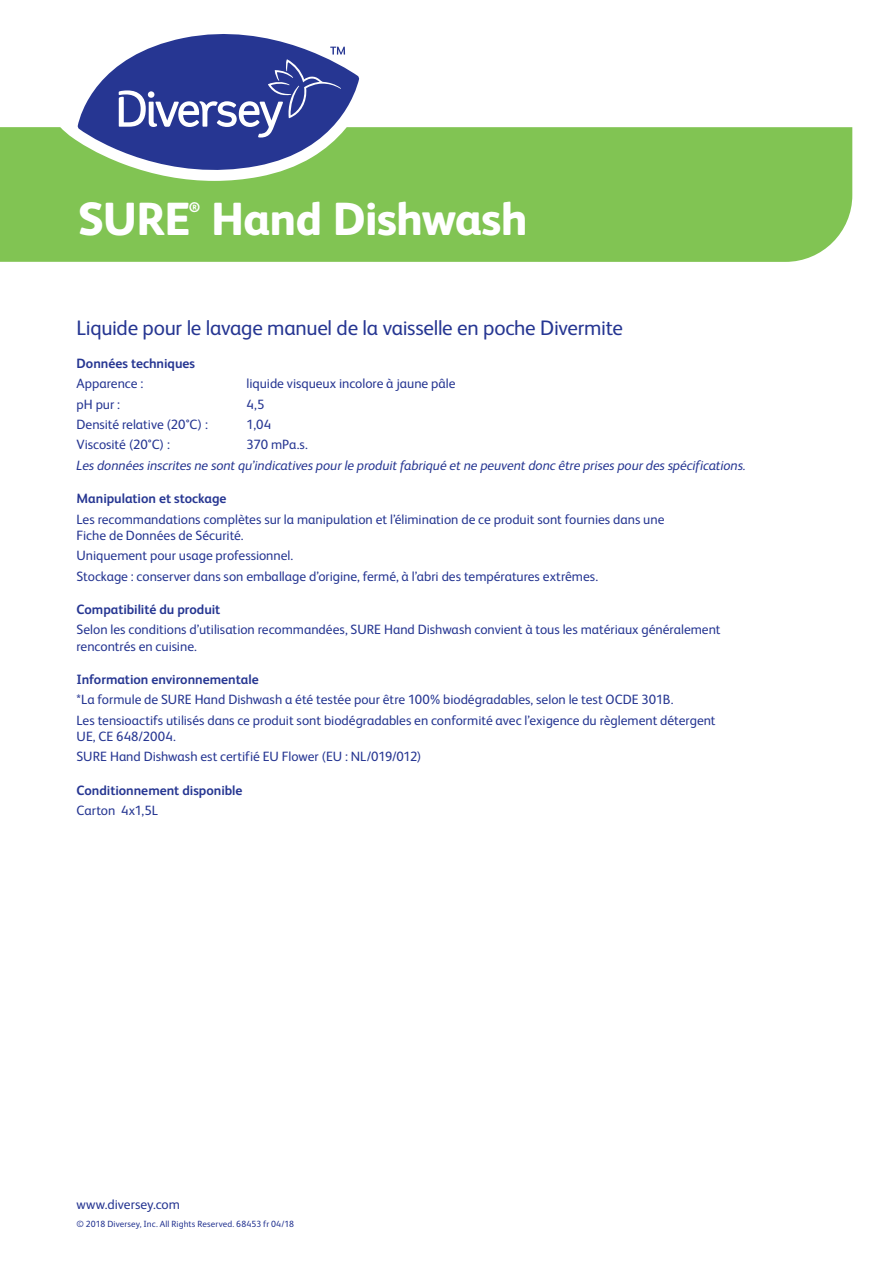
<style>
.page{position:relative;width:893px;height:1263px;background:#fff}
.page>*{position:absolute;margin:0;border:0;box-sizing:border-box;transform-origin:0 0}
.t1{font:800 46.5px "FS Albert Pro";letter-spacing:-.015em;color:#fff}
.Product_Description{font:21px "FS Albert Pro";letter-spacing:-.015em;color:#263692}
.t2{font:800 13.95px "FS Albert Pro";color:#fff}
.Maintext{font:13.5px/16.2px "FS Albert Pro";color:#263692}
.Subheads{font:700 13.5px "FS Albert Pro";letter-spacing:-.005em;color:#263692}
.Maintext_italic{font:italic 13.5px "FS Albert Pro";letter-spacing:-.005em;color:#263692}
.t3{font:9px "FS Albert Pro";letter-spacing:.01em;color:#263692}
</style>
<div class="page">
<div style="left:0;top:127px;width:852px;height:135px;background:#81c453"></div>
<svg style="left:58px;top:78px;width:316px;height:103px"></svg>
<svg style="left:78px;top:34px;width:281px;height:148px"></svg>
<svg style="left:119px;top:47px;width:226px;height:91px;background:#4a58a4"></svg>
<p class="t1" style="left:78px;top:183px;width:452px">SURE Hand Dishwash</p>
<p class="t2" style="left:189px;top:196px;width:13px">®</p>
<p class="Product_Description" style="left:77px;top:313px;width:548px">Liquide pour le lavage manuel de la vaisselle en poche Divermite</p>
<p class="Subheads" style="left:77px;top:353px;width:120px">Données techniques</p>
<p class="Maintext" style="left:77px;top:374px;width:68px">Apparence :</p>
<p class="Maintext" style="left:247px;top:374px;width:210px">liquide visqueux incolore à jaune pâle</p>
<p class="Maintext" style="left:77px;top:395px;width:45px">pH pur :</p>
<p class="Maintext" style="left:247px;top:395px;width:19px">4,5</p>
<p class="Maintext" style="left:77px;top:415px;width:133px">Densité relative (20°C) :</p>
<p class="Maintext" style="left:247px;top:415px;width:26px">1,04</p>
<p class="Maintext" style="left:77px;top:436px;width:95px">Viscosité (20°C) :</p>
<p class="Maintext" style="left:247px;top:436px;width:63px">370 mPa.s.</p>
<p class="Maintext_italic" style="left:77px;top:456px;width:671px">Les données inscrites ne sont qu’indicatives pour le produit fabriqué et ne peuvent donc être prises pour des spécifications.</p>
<p class="Subheads" style="left:77px;top:489px;width:152px">Manipulation et stockage</p>
<p class="Maintext" style="left:77px;top:510px;width:589px">Les recommandations complètes sur la manipulation et l’élimination de ce produit sont fournies dans une<br>Fiche de Données de Sécurité.</p>
<p class="Maintext" style="left:77px;top:546px;width:218px">Uniquement pour usage professionnel.</p>
<p class="Maintext" style="left:77px;top:567px;width:523px">Stockage : conserver dans son emballage d’origine, fermé, à l’abri des températures extrêmes.</p>
<p class="Subheads" style="left:77px;top:600px;width:145px">Compatibilité du produit</p>
<p class="Maintext" style="left:77px;top:621px;width:645px">Selon les conditions d’utilisation recommandées, SURE Hand Dishwash convient à tous les matériaux généralement rencontrés en cuisine.</p>
<p class="Subheads" style="left:77px;top:670px;width:184px">Information environnementale</p>
<p class="Maintext" style="left:77px;top:690px;width:598px">*La formule de SURE Hand Dishwash a été testée pour être 100% biodégradables, selon le test OCDE 301B.</p>
<p class="Maintext" style="left:77px;top:711px;width:641px">Les tensioactifs utilisés dans ce produit sont biodégradables en conformité avec l’exigence du règlement détergent<br>UE, CE 648/2004.</p>
<p class="Maintext" style="left:77px;top:747px;width:347px">SURE Hand Dishwash est certifié EU Flower (EU : NL/019/012)</p>
<p class="Subheads" style="left:77px;top:780px;width:168px">Conditionnement disponible</p>
<p class="Maintext" style="left:77px;top:801px;width:83px">Carton 4x1,5L</p>
<p class="Maintext" style="left:77px;top:1195px;width:105px">www.diversey.com</p>
<p class="t3" style="left:77px;top:1217px;width:219px">© 2018 Diversey, Inc. All Rights Reserved. 68453 fr 04/18</p>
</div>
